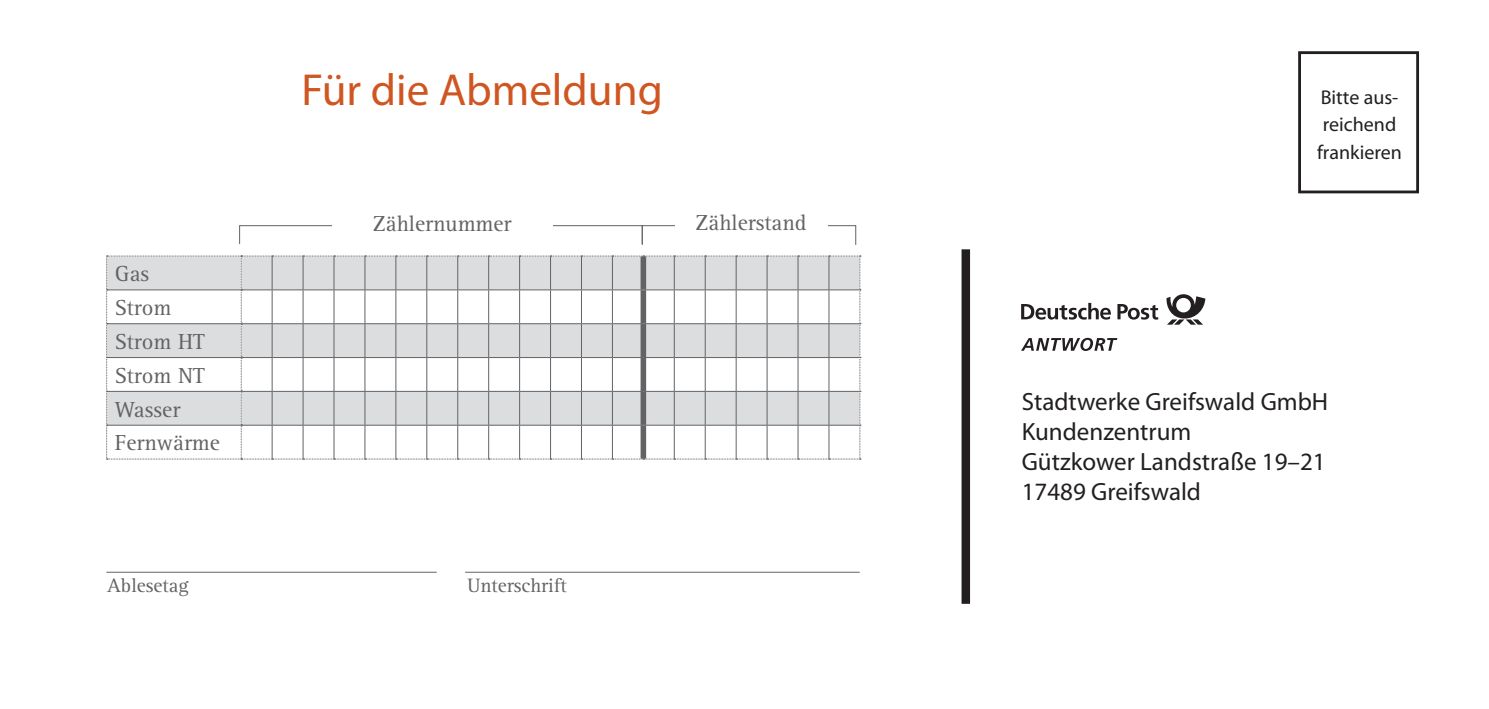
<style>
.page{position:relative;width:1489px;height:709px;background:#fff}
.page>*{position:absolute;margin:0;border:0;box-sizing:border-box;transform-origin:0 0}
.t1{font:45px "Myriad Pro";color:#d05621}
.t2{font:25px/30px "Myriad Pro";color:#231f20}
.t3{font:22.5px/33.8px "Rotis Serif";color:#636366}
.t4{font:20px/27.5px "Myriad Pro";color:#231f20}
.t5{font:20px "Rotis Serif";color:#636366}
</style>
<div class="page">
<hr style="left:465px;top:572px;width:394px;height:1px;background:#636366">
<svg style="left:106px;top:256px;width:754px;height:203px"></svg>
<div style="left:640px;top:256px;width:6px;height:33px;background:#636366"></div>
<div style="left:640px;top:290px;width:6px;height:33px;background:#636366"></div>
<div style="left:640px;top:324px;width:6px;height:33px;background:#636366"></div>
<div style="left:640px;top:358px;width:6px;height:33px;background:#636366"></div>
<div style="left:640px;top:392px;width:6px;height:33px;background:#636366"></div>
<div style="left:640px;top:425px;width:6px;height:33px;background:#636366"></div>
<hr style="left:674px;top:256px;width:1px;height:33px;background:#636366">
<hr style="left:704px;top:256px;width:1px;height:33px;background:#636366">
<hr style="left:735px;top:256px;width:1px;height:33px;background:#636366">
<hr style="left:766px;top:256px;width:1px;height:33px;background:#636366">
<hr style="left:797px;top:256px;width:1px;height:33px;background:#636366">
<hr style="left:828px;top:256px;width:1px;height:33px;background:#636366">
<hr style="left:674px;top:290px;width:1px;height:33px;background:#636366">
<hr style="left:704px;top:290px;width:1px;height:33px;background:#636366">
<hr style="left:735px;top:290px;width:1px;height:33px;background:#636366">
<hr style="left:766px;top:290px;width:1px;height:33px;background:#636366">
<hr style="left:797px;top:290px;width:1px;height:33px;background:#636366">
<hr style="left:828px;top:290px;width:1px;height:33px;background:#636366">
<hr style="left:674px;top:324px;width:1px;height:33px;background:#636366">
<hr style="left:704px;top:324px;width:1px;height:33px;background:#636366">
<hr style="left:735px;top:324px;width:1px;height:33px;background:#636366">
<hr style="left:766px;top:324px;width:1px;height:33px;background:#636366">
<hr style="left:797px;top:324px;width:1px;height:33px;background:#636366">
<hr style="left:828px;top:324px;width:1px;height:33px;background:#636366">
<hr style="left:674px;top:358px;width:1px;height:33px;background:#636366">
<hr style="left:704px;top:358px;width:1px;height:33px;background:#636366">
<hr style="left:735px;top:358px;width:1px;height:33px;background:#636366">
<hr style="left:766px;top:358px;width:1px;height:33px;background:#636366">
<hr style="left:797px;top:358px;width:1px;height:33px;background:#636366">
<hr style="left:828px;top:358px;width:1px;height:33px;background:#636366">
<hr style="left:674px;top:392px;width:1px;height:33px;background:#636366">
<hr style="left:704px;top:392px;width:1px;height:33px;background:#636366">
<hr style="left:735px;top:392px;width:1px;height:33px;background:#636366">
<hr style="left:766px;top:392px;width:1px;height:33px;background:#636366">
<hr style="left:797px;top:392px;width:1px;height:33px;background:#636366">
<hr style="left:828px;top:392px;width:1px;height:33px;background:#636366">
<hr style="left:674px;top:425px;width:1px;height:33px;background:#636366">
<hr style="left:704px;top:425px;width:1px;height:33px;background:#636366">
<hr style="left:735px;top:425px;width:1px;height:33px;background:#636366">
<hr style="left:766px;top:425px;width:1px;height:33px;background:#636366">
<hr style="left:797px;top:425px;width:1px;height:33px;background:#636366">
<hr style="left:828px;top:425px;width:1px;height:33px;background:#636366">
<hr style="left:643px;top:289px;width:31px;height:1px;background:#636366">
<hr style="left:674px;top:289px;width:31px;height:1px;background:#636366">
<hr style="left:705px;top:289px;width:31px;height:1px;background:#636366">
<hr style="left:736px;top:289px;width:31px;height:1px;background:#636366">
<hr style="left:767px;top:289px;width:31px;height:1px;background:#636366">
<hr style="left:798px;top:289px;width:31px;height:1px;background:#636366">
<hr style="left:829px;top:289px;width:30px;height:1px;background:#636366">
<hr style="left:643px;top:323px;width:31px;height:1px;background:#636366">
<hr style="left:674px;top:323px;width:31px;height:1px;background:#636366">
<hr style="left:705px;top:323px;width:31px;height:1px;background:#636366">
<hr style="left:736px;top:323px;width:31px;height:1px;background:#636366">
<hr style="left:767px;top:323px;width:31px;height:1px;background:#636366">
<hr style="left:798px;top:323px;width:31px;height:1px;background:#636366">
<hr style="left:829px;top:323px;width:30px;height:1px;background:#636366">
<hr style="left:643px;top:357px;width:31px;height:1px;background:#636366">
<hr style="left:674px;top:357px;width:31px;height:1px;background:#636366">
<hr style="left:705px;top:357px;width:31px;height:1px;background:#636366">
<hr style="left:736px;top:357px;width:31px;height:1px;background:#636366">
<hr style="left:767px;top:357px;width:31px;height:1px;background:#636366">
<hr style="left:798px;top:357px;width:31px;height:1px;background:#636366">
<hr style="left:829px;top:357px;width:30px;height:1px;background:#636366">
<hr style="left:643px;top:391px;width:31px;height:1px;background:#636366">
<hr style="left:674px;top:391px;width:31px;height:1px;background:#636366">
<hr style="left:705px;top:391px;width:31px;height:1px;background:#636366">
<hr style="left:736px;top:391px;width:31px;height:1px;background:#636366">
<hr style="left:767px;top:391px;width:31px;height:1px;background:#636366">
<hr style="left:798px;top:391px;width:31px;height:1px;background:#636366">
<hr style="left:829px;top:391px;width:30px;height:1px;background:#636366">
<hr style="left:643px;top:425px;width:31px;height:1px;background:#636366">
<hr style="left:674px;top:425px;width:31px;height:1px;background:#636366">
<hr style="left:705px;top:425px;width:31px;height:1px;background:#636366">
<hr style="left:736px;top:425px;width:31px;height:1px;background:#636366">
<hr style="left:767px;top:425px;width:31px;height:1px;background:#636366">
<hr style="left:798px;top:425px;width:31px;height:1px;background:#636366">
<hr style="left:829px;top:425px;width:30px;height:1px;background:#636366">
<svg style="left:239px;top:225px;width:617px;height:20px"></svg>
<div style="left:332px;top:215px;width:220px;height:28px;background:#fff"></div>
<div style="left:675px;top:214px;width:152px;height:33px;background:#fff"></div>
<hr style="left:106px;top:572px;width:331px;height:1px;background:#636366">
<div style="left:1297px;top:51px;width:121px;height:142px;border:3px solid #231f20"></div>
<svg style="left:1166px;top:294px;width:39px;height:31px"></svg>
<svg style="left:1021px;top:303px;width:89px;height:16px"></svg>
<svg style="left:1117px;top:304px;width:41px;height:15px"></svg>
<svg style="left:1021px;top:338px;width:96px;height:13px"></svg>
<div style="left:961px;top:249px;width:9px;height:355px;background:#231f20"></div>
<h1 class="t1" style="left:301px;top:62px;width:363px">Für die Abmeldung</h1>
<p class="t3" style="left:115px;top:258px;width:107px">Gas<br>Strom<br>Strom HT<br>Strom NT<br>Wasser<br>Fernwärme</p>
<p class="t3" style="left:373px;top:207px;width:140px">Zählernummer</p>
<p class="t3" style="left:695px;top:206px;width:112px">Zählerstand</p>
<p class="t5" style="left:107px;top:574px;width:83px">Ablesetag</p>
<p class="t5" style="left:467px;top:574px;width:101px">Unterschrift</p>
<p class="t4" style="left:1316px;top:83px;width:86px">Bitte aus&shy;reichend frankieren</p>
<p class="t2" style="left:1021px;top:386px;width:308px">Stadtwerke Greifswald GmbH<br>Kundenzentrum<br>Gützkower Landstraße 19–21<br>17489 Greifswald</p>
</div>
